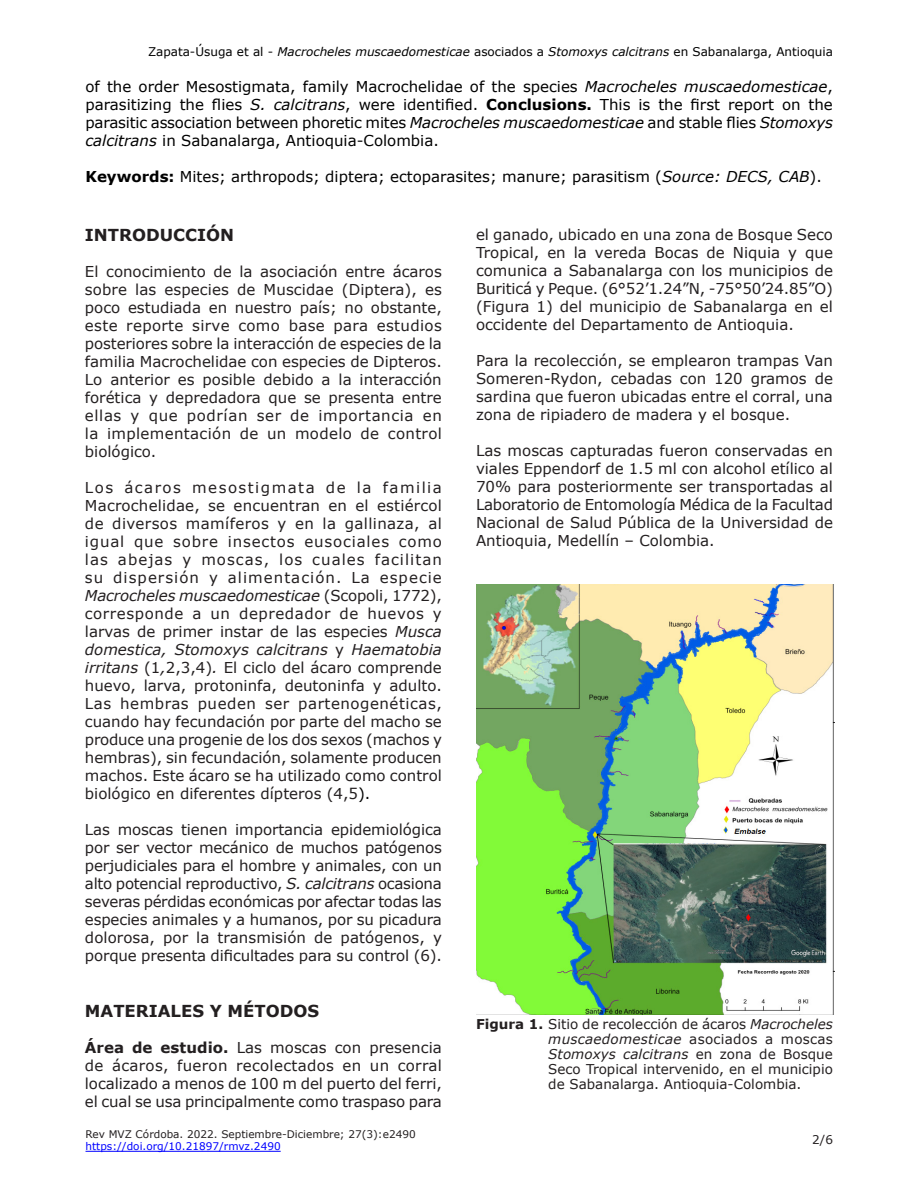
<style>
.page{position:relative;width:918px;height:1188px;background:#fff}
.page>*{position:absolute;margin:0;border:0;box-sizing:border-box;transform-origin:0 0}
.t1{font:700 16.5px "Verdana";color:#231f20}
.t2{font:15px/18px "Verdana";color:#231f20;text-align:justify}
.t3{font:15px/18px "Verdana";color:#000;text-align:justify}
.t4{font:13.5px/15px "Verdana";color:#231f20;text-align:justify}
.t5{font:12px "Verdana";color:#000}
.t6{font:12px "Verdana";color:#231f20}
.t7{font:10.5px "Verdana";color:#231f20}
.t8{font:10.5px "Verdana";color:#00f}
.s1{font-style:italic}
.s2{font-weight:700}
.s3{color:#000}
</style>
<div class="page">
<hr style="left:86px;top:1151px;width:195px;height:1px;background:#00f">
<img style="left:476px;top:585px;width:358px;height:429px">
<p class="t5" style="left:148px;top:43px;width:686px">Zapata-Úsuga et al - <span class="s1">Macrocheles muscaedomesticae</span> asociados a <span class="s1">Stomoxys calcitrans</span> en Sabanalarga, Antioquia</p>
<p class="t3" style="left:85px;top:78px;width:749px">of the order Mesostigmata, family Macrochelidae of the species <span class="s1">Macrocheles muscaedomesticae</span>, parasitizing the flies <span class="s1">S. calcitrans</span>, were identified. <span class="s2">Conclusions.</span> This is the first report on the parasitic association between phoretic mites <span class="s1">Macrocheles muscaedomesticae</span> and stable flies <span class="s1">Stomoxys calcitrans</span> in Sabanalarga, Antioquia-Colombia.</p>
<p class="t3" style="left:85px;top:168px;width:738px"><span class="s2">Keywords:</span> Mites; arthropods; diptera; ectoparasites; manure; parasitism (<span class="s1">Source: DECS, CAB</span>).</p>
<p class="t1" style="left:85px;top:223px;width:151px">INTRODUCCIÓN</p>
<p class="t2" style="left:85px;top:262px;width:359px">El conocimiento de la asociación entre ácaros sobre las especies de Muscidae (Diptera), es poco estudiada en nuestro país; no obstante, este reporte sirve como base para estudios posteriores sobre la interacción de especies de la familia Macrochelidae con especies de Dipteros.<br>Lo anterior es posible debido a la interacción forética y depredadora que se presenta entre ellas y que podrían ser de importancia en la implementación de un modelo de control biológico.</p>
<p class="t2" style="left:85px;top:478px;width:359px">Los ácaros mesostigmata de la familia Macrochelidae, se encuentran en el estiércol de diversos mamíferos y en la gallinaza, al igual que sobre insectos eusociales como las abejas y moscas, los cuales facilitan su dispersión y alimentación. La especie <span class="s1">Macrocheles muscaedomesticae</span> (Scopoli, 1772), corresponde a un depredador de huevos y larvas de primer instar de las especies <span class="s1">Musca domestica, Stomoxys calcitrans</span> y <span class="s1">Haematobia irritans</span> (1<span class="s1">,</span>2,3,4)<span class="s1">.</span> El ciclo del ácaro comprende huevo, larva, protoninfa, deutoninfa y adulto.<br>Las hembras pueden ser partenogenéticas, cuando hay fecundación por parte del macho se produce una progenie de los dos sexos (machos y hembras), sin fecundación, solamente producen machos. Este ácaro se ha utilizado como control biológico en diferentes dípteros (4,5<span class="s3">).</span></p>
<p class="t2" style="left:85px;top:820px;width:359px">Las moscas tienen importancia epidemiológica por ser vector mecánico de muchos patógenos perjudiciales para el hombre y animales, con un alto potencial reproductivo, <span class="s1">S. calcitrans</span> ocasiona severas pérdidas económicas por afectar todas las especies animales y a humanos, por su picadura dolorosa, por la transmisión de patógenos, y porque presenta dificultades para su control (6).</p>
<p class="t1" style="left:85px;top:999px;width:236px">MATERIALES Y MÉTODOS</p>
<p class="t2" style="left:85px;top:1038px;width:359px"><span class="s2">Área de estudio.</span> Las moscas con presencia de ácaros, fueron recolectados en un corral localizado a menos de 100 m del puerto del ferri, el cual se usa principalmente como traspaso para</p>
<p class="t2" style="left:476px;top:225px;width:359px">el ganado, ubicado en una zona de Bosque Seco Tropical, en la vereda Bocas de Niquia y que comunica a Sabanalarga con los municipios de Buriticá y Peque. (6°52’1.24”N, -75°50’24.85”O) (Figura 1) del municipio de Sabanalarga en el occidente del Departamento de Antioquia.</p>
<p class="t2" style="left:476px;top:351px;width:358px">Para la recolección, se emplearon trampas Van Someren<span class="s1">-</span>Rydon, cebadas con 120 gramos de sardina que fueron ubicadas entre el corral, una zona de ripiadero de madera y el bosque.</p>
<p class="t2" style="left:476px;top:441px;width:359px">Las moscas capturadas fueron conservadas en viales Eppendorf de 1.5 ml con alcohol etílico al 70% para posteriormente ser transportadas al Laboratorio de Entomología Médica de la Facultad Nacional de Salud Pública de la Universidad de Antioquia, Medellín – Colombia.</p>
<p class="t4" style="left:548px;top:1017px;width:286px;text-indent:-72px"><span class="s2">Figura 1.</span> Sitio de recolección de ácaros <span class="s1">Macrocheles muscaedomesticae</span> asociados a moscas <span class="s1">Stomoxys calcitrans</span> en zona de Bosque Seco Tropical intervenido, en el municipio de Sabanalarga. Antioquia-Colombia.</p>
<p class="t7" style="left:86px;top:1127px;width:332px">Rev MVZ Córdoba. 2022. Septiembre-Diciembre; 27(3):e2490</p>
<p class="t8" style="left:86px;top:1139px;width:197px">https://doi.org/10.21897/rmvz.2490</p>
<p class="t6" style="left:812px;top:1132px;width:22px">2/6</p>
</div>
